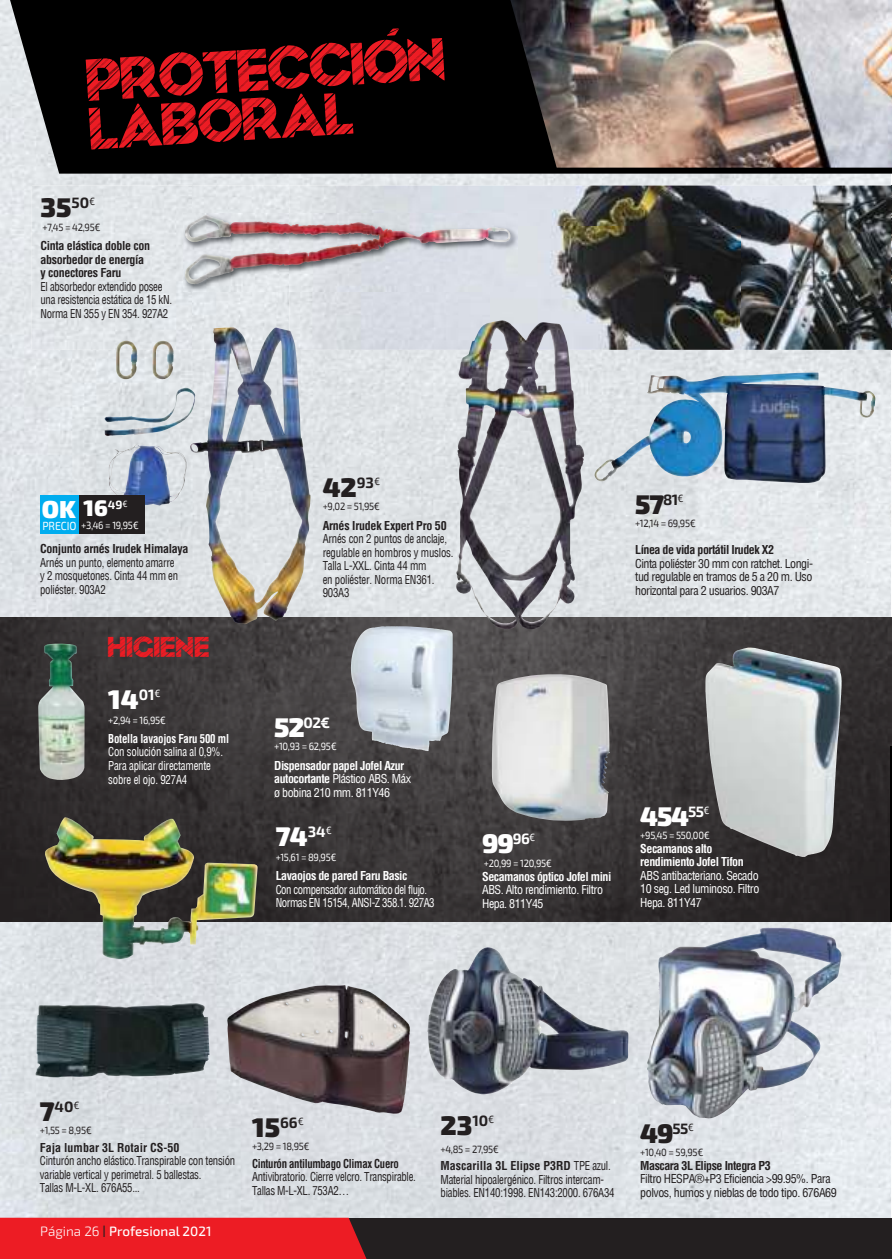
<style>
.page{position:relative;width:892px;height:1259px;background:#fff}
.page>*{position:absolute;margin:0;border:0;box-sizing:border-box;transform-origin:0 0}
.t1{font:62.4px/48px "Nuevo Disco";color:#ed1c24}
.t2{font:30px "Nuevo Disco";letter-spacing:.05em;color:#ed1c24}
.t3{font:900 27px "Exo 2";color:#231f20}
.t4{font:900 27px "Exo 2";letter-spacing:-.04em;color:#fff}
.t5{font:900 24.6px "Exo 2";color:#fff}
.t6{font:700 15px "Exo 2";color:#fff}
.t7{font:700 15px "Exo 2";color:#231f20}
.t8{font:500 13.5px "Exo 2";color:#fff}
.t9{font:condensed 12px/13.5px "Helvetica";letter-spacing:-.025em;color:#231f20;scale:.9 1}
.t10{font:condensed 12px/13.5px "Helvetica";letter-spacing:-.025em;color:#231f20;text-align:justify}
.t11{font:700 condensed 12px/13.5px "Helvetica";letter-spacing:-.03em;color:#231f20}
.t12{font:700 condensed 12px/13.5px "Helvetica";letter-spacing:-.04em;color:#fff}
.t13{font:condensed 12px/13.5px "Helvetica";letter-spacing:-.04em;color:#fff;text-align:justify}
.t14{font:condensed 12px/13.5px "Helvetica";letter-spacing:-.04em;color:#fff;scale:.9 1}
.t15{font:condensed 12px/13.5px "Helvetica";letter-spacing:-.02em;color:#fff;scale:.9 1}
.t16{font:700 condensed 12px "Helvetica";letter-spacing:-.03em;color:#231f20;scale:.9 1}
.t17{font:700 condensed 12px "Helvetica";letter-spacing:-.02em;color:#fff;scale:.9 1}
.t18{font:700 condensed 12px "Helvetica";color:#231f20}
.t19{font:11.7px "Exo 2";letter-spacing:-.01em;color:#fff;scale:.9 1}
.t20{font:10.5px "Exo 2";letter-spacing:-.03em;color:#231f20;scale:.9 1}
.t21{font:10.5px "Exo 2";letter-spacing:-.03em;color:#fff;scale:.9 1}
.s1{font-size:22.5px}
.s2{font-weight:900;font-size:27px}
.s3{font-weight:400}
.s4{font-weight:300}
.s5{font-weight:300;font-size:16.5px;color:#231f20}
.s6{font-weight:700}
</style>
<div class="page">
<img style="left:0;top:0;width:891px;height:1217px">
<img style="left:891px;top:171px;width:1px;height:1051px">
<div style="left:0;top:1217px;width:891px;height:41px;background:#231f20"></div>
<svg style="left:0;top:1217px;width:376px;height:41px;background:#e21f27"></svg>
<img style="left:2px;top:0;width:889px;height:174px">
<svg style="left:475px;top:0;width:82px;height:171px;background:#111112"></svg>
<img style="left:0;top:617px;width:891px;height:303px">
<hr style="left:891px;top:746px;width:1px;height:174px;background:#000">
<img style="left:890px;top:746px;width:1px;height:175px">
<div style="left:87px;top:30px;width:364px;height:126px;background:#000"></div>
<svg style="left:387px;top:28px;width:12px;height:8px"></svg>
<img style="left:38px;top:643px;width:47px;height:136px">
<img style="left:45px;top:817px;width:212px;height:141px">
<img style="left:227px;top:984px;width:183px;height:129px">
<img style="left:35px;top:1003px;width:174px;height:73px">
<img style="left:427px;top:946px;width:201px;height:147px">
<img style="left:32px;top:185px;width:160px;height:165px">
<div style="left:192px;top:185px;width:97px;height:28px;background:#e2e6e9"></div>
<img style="left:192px;top:291px;width:297px;height:59px">
<img style="left:740px;top:185px;width:151px;height:165px">
<img style="left:289px;top:185px;width:451px;height:41px">
<img style="left:489px;top:226px;width:251px;height:124px">
<img style="left:891px;top:185px;width:1px;height:165px">
<img style="left:183px;top:213px;width:334px;height:78px">
<img style="left:185px;top:215px;width:258px;height:27px">
<img style="left:455px;top:320px;width:129px;height:309px">
<img style="left:190px;top:327px;width:120px;height:297px">
<img style="left:594px;top:372px;width:281px;height:111px">
<img style="left:748px;top:647px;width:93px;height:56px">
<img style="left:492px;top:674px;width:118px;height:146px">
<img style="left:430px;top:714px;width:20px;height:26px">
<img style="left:647px;top:927px;width:194px;height:190px">
<div style="left:40px;top:494px;width:39px;height:39px;background:#00adef"></div>
<div style="left:79px;top:494px;width:65px;height:39px;background:#231f20"></div>
<h1 class="t1" style="left:85px;top:60px;width:359px;rotate:-4deg">PROTECCION<br>LABORAL</h1>
<h3 class="t3" style="left:41px;top:192px;width:56px">35<sup>50</sup><sup>€</sup></h3>
<p class="t20" style="left:42px;top:221px;width:66px">+7,45 = 42,95€</p>
<p class="t11" style="left:41px;top:240px;width:111px">Cinta elástica doble con absorbedor de energía y conectores Faru</p>
<p class="t9" style="left:41px;top:280px;width:148px">El absorbedor extendido posee una resistencia estática de 15 kN.<br>Norma EN 355 y EN 354. 927A2</p>
<h3 class="t5" style="left:42px;top:494px;width:87px">OK <span class="s1">16</span><sup>49</sup><sup>€</sup></h3>
<p class="t19" style="left:42px;top:519px;width:39px">PRECIO</p>
<p class="t21" style="left:81px;top:519px;width:65px">+3,46 = 19,95€</p>
<p class="t11" style="left:40px;top:543px;width:150px">Conjunto arnés Irudek Himalaya</p>
<p class="t9" style="left:40px;top:556px;width:155px">Arnés un punto, elemento amarre y 2 mosquetones. Cinta 44 mm en poliéster. 903A2</p>
<h2 class="t2" style="left:108px;top:635px;width:102px">HIGIENE</h2>
<h3 class="t4" style="left:108px;top:683px;width:54px">14<sup>01</sup><sup>€</sup></h3>
<p class="t21" style="left:108px;top:714px;width:66px">+2,94 = 16,95€</p>
<p class="t17" style="left:108px;top:733px;width:136px">Botella lavaojos Faru 500 ml</p>
<p class="t15" style="left:108px;top:746px;width:129px">Con solución salina al 0,9%.<br>Para aplicar directamente sobre el ojo. 927A4</p>
<h3 class="t3" style="left:322px;top:471px;width:59px">42<sup>93</sup><sup>€</sup></h3>
<p class="t20" style="left:322px;top:500px;width:65px">+9,02 = 51,95€</p>
<p class="t11" style="left:322px;top:519px;width:125px">Arnés Irudek Expert Pro 50</p>
<p class="t9" style="left:322px;top:533px;width:147px">Arnés con 2 puntos de anclaje, regulable en hombros y muslos.<br>Talla L-XXL. Cinta 44 mm<br>en poliéster. Norma EN361.<br>903A3</p>
<h3 class="t3" style="left:635px;top:488px;width:50px">57<sup>81</sup><sup>€</sup></h3>
<p class="t20" style="left:635px;top:517px;width:69px">+12,14 = 69,95€</p>
<p class="t11" style="left:635px;top:543px;width:140px">Línea de vida portátil Irudek X2</p>
<p class="t10" style="left:635px;top:557px;width:179px">Cinta poliéster 30 mm con ratchet. Longi&shy;tud regulable en tramos de 5 a 20 m. Uso horizontal para 2 usuarios. 903A7</p>
<p class="t6" style="left:274px;top:713px;width:57px"><span class="s2">52</span>02€</p>
<p class="t21" style="left:274px;top:740px;width:71px">+10,93 = 62,95€</p>
<p class="t12" style="left:274px;top:759px;width:138px">Dispensador papel Jofel Azur autocortante <span class="s3">Plástico ABS. Máx ø bobina 210 mm. 811Y46</span></p>
<h3 class="t4" style="left:276px;top:820px;width:58px">74<sup>34</sup><sup>€</sup></h3>
<p class="t21" style="left:276px;top:851px;width:69px">+15,61 = 89,95€</p>
<p class="t12" style="left:276px;top:869px;width:133px">Lavaojos de pared Faru Basic</p>
<p class="t14" style="left:276px;top:883px;width:178px">Con compensador automático del flujo.<br>Normas EN 15154, ANSI-Z 358.1. 927A3</p>
<h3 class="t4" style="left:482px;top:828px;width:55px">99<sup>96</sup><sup>€</sup></h3>
<p class="t21" style="left:484px;top:857px;width:77px">+20,99 = 120,95€</p>
<p class="t12" style="left:482px;top:870px;width:131px">Secamanos óptico Jofel mini</p>
<p class="t13" style="left:482px;top:883px;width:122px">ABS. Alto rendimiento. Filtro<br>Hepa. 811Y45</p>
<h3 class="t4" style="left:640px;top:800px;width:71px">454<sup>55</sup><sup>€</sup></h3>
<p class="t21" style="left:640px;top:829px;width:79px">+95,45 = 550,00€</p>
<p class="t12" style="left:640px;top:842px;width:105px">Secamanos alto rendimiento Jofel Tifon</p>
<p class="t13" style="left:640px;top:869px;width:121px">ABS antibacteriano. Secado 10 seg. Led luminoso. Filtro Hepa. 811Y47</p>
<p class="t7" style="left:40px;top:1097px;width:41px"><span class="s2">7</span>40<sup>€</sup></p>
<p class="t20" style="left:40px;top:1124px;width:59px">+1,55 = 8,95€</p>
<p class="t18" style="left:40px;top:1142px;width:141px">Faja lumbar 3L Rotair CS-50</p>
<p class="t9" style="left:40px;top:1154px;width:218px">Cinturón ancho elástico.Transpirable con tensión variable vertical y perimetral. 5 ballestas.<br>Tallas M-L-XL. 676A55...</p>
<p class="t8" style="left:40px;top:1225px;width:173px"><span class="s4">Página 26</span> <span class="s5">I</span> Profesional 2021</p>
<h3 class="t3" style="left:252px;top:1111px;width:53px">15<sup>66</sup><sup>€</sup></h3>
<p class="t20" style="left:252px;top:1139px;width:65px">+3,29 = 18,95€</p>
<p class="t16" style="left:252px;top:1157px;width:164px">Cinturón antilumbago Climax Cuero</p>
<p class="t9" style="left:252px;top:1170px;width:183px">Antivibratorio. Cierre velcro. Transpirable.<br>Tallas M-L-XL. 753A2…</p>
<h3 class="t3" style="left:440px;top:1109px;width:55px">23<sup>10</sup><sup>€</sup></h3>
<p class="t20" style="left:440px;top:1142px;width:66px">+4,85 = 27,95€</p>
<p class="t9" style="left:440px;top:1159px;width:195px"><span class="s6">Mascarilla 3L Elipse P3RD</span> TPE azul.<br>Material hipoalergénico. Filtros intercam&shy;biables. EN140:1998. EN143:2000. 676A34</p>
<h3 class="t3" style="left:640px;top:1117px;width:55px">49<sup>55</sup><sup>€</sup></h3>
<p class="t20" style="left:640px;top:1146px;width:72px">+10,40 = 59,95€</p>
<p class="t11" style="left:640px;top:1159px;width:132px">Mascara 3L Elipse Integra P3</p>
<p class="t10" style="left:640px;top:1172px;width:198px">Filtro HESPA®+P3 Eficiencia &gt;99.95%. Para polvos, humos y nieblas de todo tipo. 676A69</p>
</div>
